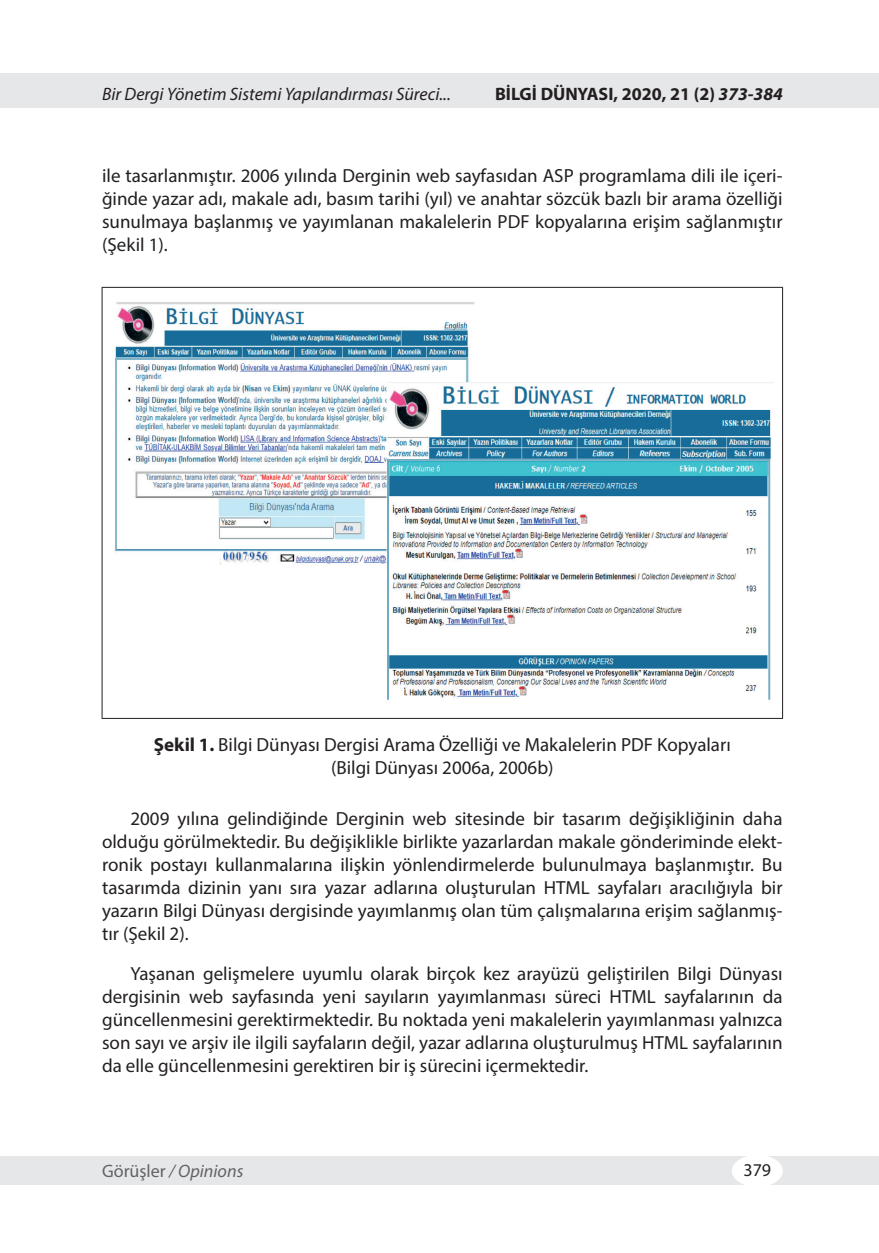
<style>
.page{position:relative;width:879px;height:1253px;background:#fff}
.page>*{position:absolute;margin:0;border:0;box-sizing:border-box;transform-origin:0 0}
.t1{font:19px/23px "Myriad Pro";color:#231f20;text-align:justify}
.t2{font:italic 18px "Myriad Pro";color:#231f20}
.t3{font:700 18px "Myriad Pro";color:#231f20}
.t4{font:italic 18px "Myriad Pro";color:#636366}
.t5{font:18px "Myriad Pro";color:#231f20}
.s1{font-style:italic}
.s2{font-weight:700}
.s3{font-style:normal}
</style>
<div class="page">
<div style="left:0;top:74px;width:879px;height:34px;background:#e6e7e9"></div>
<div style="left:0;top:1156px;width:879px;height:28px;background:#e6e7e9"></div>
<div style="left:732px;top:1155px;width:51px;height:32px;background:#fff;border-radius:50%"></div>
<hr style="left:102px;top:287px;width:681px;height:1px;background:#231f20">
<hr style="left:102px;top:288px;width:1px;height:430px;background:#231f20">
<hr style="left:782px;top:288px;width:1px;height:430px;background:#231f20">
<hr style="left:102px;top:718px;width:681px;height:1px;background:#231f20">
<img style="left:115px;top:302px;width:659px;height:398px">
<p class="t2" style="left:102px;top:83px;width:350px">Bir Dergi Yönetim Sistemi Yapılandırması Süreci...</p>
<p class="t3" style="left:495px;top:82px;width:289px">BİLGİ DÜNYASI, 2020, 21 (2) <span class="s1">373-384</span></p>
<p class="t1" style="left:102px;top:163px;width:682px">ile tasarlanmıştır. 2006 yılında Derginin web sayfasıdan ASP programlama dili ile içeri&shy;ğinde yazar adı, makale adı, basım tarihi (yıl) ve anahtar sözcük bazlı bir arama özelliği sunulmaya başlanmış ve yayımlanan makalelerin PDF kopyalarına erişim sağlanmıştır (Şekil 1).</p>
<p class="t1" style="left:154px;top:733px;width:578px;text-align:center"><span class="s2">Şekil 1.</span> Bilgi Dünyası Dergisi Arama Özelliği ve Makalelerin PDF Kopyaları (Bilgi Dünyası 2006a, 2006b)</p>
<p class="t1" style="left:102px;top:807px;width:682px;text-indent:28px">2009 yılına gelindiğinde Derginin web sitesinde bir tasarım değişikliğinin daha olduğu görülmektedir. Bu değişiklikle birlikte yazarlardan makale gönderiminde elekt&shy;ronik postayı kullanmalarına ilişkin yönlendirmelerde bulunulmaya başlanmıştır. Bu tasarımda dizinin yanı sıra yazar adlarına oluşturulan HTML sayfaları aracılığıyla bir yazarın Bilgi Dünyası dergisinde yayımlanmış olan tüm çalışmalarına erişim sağlanmış&shy;tır (Şekil 2).</p>
<p class="t1" style="left:102px;top:962px;width:682px;text-indent:28px">Yaşanan gelişmelere uyumlu olarak birçok kez arayüzü geliştirilen Bilgi Dünyası dergisinin web sayfasında yeni sayıların yayımlanması süreci HTML sayfalarının da güncellenmesini gerektirmektedir. Bu noktada yeni makalelerin yayımlanması yalnızca son sayı ve arşiv ile ilgili sayfaların değil, yazar adlarına oluşturulmuş HTML sayfalarının da elle güncellenmesini gerektiren bir iş sürecini içermektedir.</p>
<p class="t4" style="left:102px;top:1160px;width:143px"><span class="s3">Görüşler</span> / Opinions</p>
<p class="t5" style="left:743px;top:1159px;width:29px">379</p>
</div>
